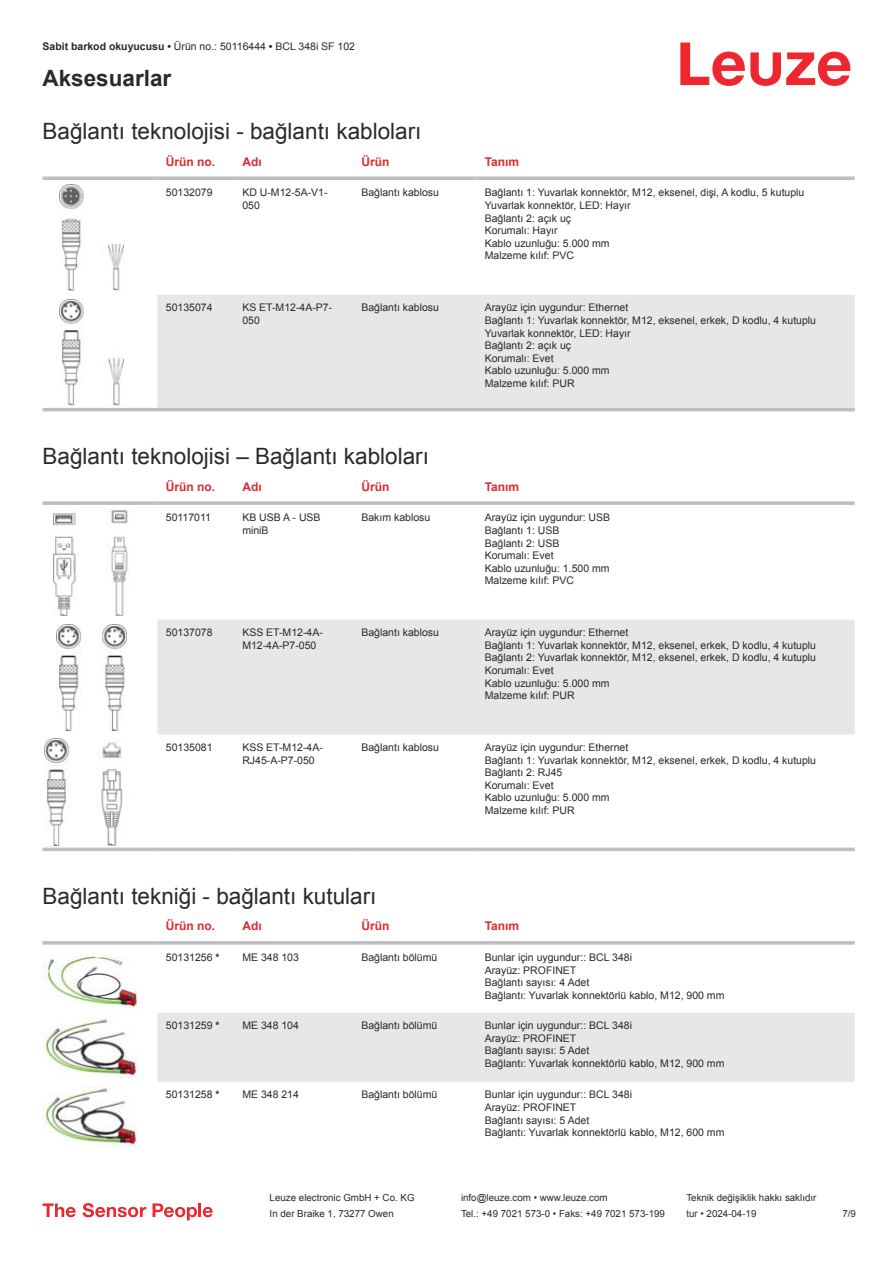
<style>
.page{position:relative;width:893px;height:1263px;background:#fff}
.page>*{position:absolute;margin:0;border:0;box-sizing:border-box;transform-origin:0 0}
.t1{font:22.5px "Arial";color:#2b292a}
.t2{font:700 22.5px "Arial";color:#2b292a}
.t3{font:700 12px "Arial";color:#db2a30}
.t4{font:10.5px/12.6px "Arial";color:#2b292a}
.t5{font:9.75px "Arial";color:#2b292a}
.s1{font-weight:700}
</style>
<div class="page">
<svg style="left:680px;top:43px;width:170px;height:43px"></svg>
<div style="left:157px;top:295px;width:698px;height:113px;background:#e6e7e9"></div>
<svg style="left:43px;top:176px;width:114px;height:4px"></svg>
<svg style="left:157px;top:176px;width:77px;height:4px"></svg>
<svg style="left:234px;top:176px;width:119px;height:4px"></svg>
<svg style="left:353px;top:176px;width:123px;height:4px"></svg>
<svg style="left:476px;top:176px;width:379px;height:4px;fill:#bdbfc1"></svg>
<hr style="left:43px;top:408px;width:114px;height:3px;background:#bdbfc1">
<hr style="left:157px;top:408px;width:77px;height:3px;background:#bdbfc1">
<hr style="left:234px;top:408px;width:119px;height:3px;background:#bdbfc1">
<hr style="left:353px;top:408px;width:123px;height:3px;background:#bdbfc1">
<hr style="left:476px;top:408px;width:379px;height:3px;background:#bdbfc1">
<img style="left:59px;top:184px;width:65px;height:107px">
<img style="left:59px;top:299px;width:65px;height:106px">
<svg style="left:43px;top:615px;width:812px;height:237px"></svg>
<div style="left:157px;top:620px;width:698px;height:114px;background:#e6e7e9"></div>
<svg style="left:43px;top:501px;width:114px;height:4px"></svg>
<svg style="left:157px;top:501px;width:77px;height:4px"></svg>
<svg style="left:234px;top:501px;width:119px;height:4px"></svg>
<svg style="left:353px;top:501px;width:123px;height:4px"></svg>
<svg style="left:476px;top:501px;width:379px;height:4px;fill:#c1c3c5"></svg>
<hr style="left:43px;top:848px;width:114px;height:3px;background:#bdbfc1">
<hr style="left:157px;top:848px;width:77px;height:3px;background:#bdbfc1">
<hr style="left:234px;top:848px;width:119px;height:3px;background:#bdbfc1">
<hr style="left:353px;top:848px;width:123px;height:3px;background:#bdbfc1">
<hr style="left:476px;top:848px;width:379px;height:3px;background:#bdbfc1">
<img style="left:53px;top:510px;width:77px;height:105px">
<img style="left:56px;top:624px;width:70px;height:106px">
<img style="left:45px;top:739px;width:93px;height:106px">
<div style="left:157px;top:1013px;width:698px;height:69px;background:#e6e7e9"></div>
<svg style="left:43px;top:941px;width:114px;height:4px"></svg>
<svg style="left:157px;top:941px;width:77px;height:4px"></svg>
<svg style="left:234px;top:941px;width:119px;height:4px"></svg>
<svg style="left:353px;top:941px;width:123px;height:4px"></svg>
<svg style="left:476px;top:941px;width:379px;height:4px;fill:#c1c3c5"></svg>
<img style="left:43px;top:956px;width:94px;height:52px">
<img style="left:43px;top:1017px;width:94px;height:61px">
<img style="left:43px;top:1086px;width:94px;height:61px">
<svg style="left:43px;top:1203px;width:33px;height:14px"></svg>
<svg style="left:83px;top:1203px;width:63px;height:14px"></svg>
<svg style="left:153px;top:1203px;width:44px;height:17px"></svg>
<hr style="left:198px;top:1203px;width:3px;height:14px;background:#ed272d">
<svg style="left:203px;top:1207px;width:10px;height:10px"></svg>
<p class="t4" style="left:43px;top:41px;width:314px"><span class="s1">Sabit barkod okuyucusu •</span> Ürün no.: 50116444 <span class="s1">•</span> BCL 348i SF 102</p>
<h1 class="t2" style="left:43px;top:70px;width:130px">Aksesuarlar</h1>
<h1 class="t1" style="left:43px;top:116px;width:380px">Bağlantı teknolojisi - bağlantı kabloları</h1>
<p class="t3" style="left:166px;top:153px;width:51px">Ürün no.</p>
<p class="t3" style="left:242px;top:153px;width:21px">Adı</p>
<p class="t3" style="left:361px;top:157px;width:29px">Ürün</p>
<p class="t3" style="left:485px;top:153px;width:36px">Tanım</p>
<p class="t4" style="left:166px;top:186px;width:48px">50132079</p>
<p class="t4" style="left:242px;top:187px;width:87px">KD U-M12-5A-V1-<br>050</p>
<p class="t4" style="left:361px;top:186px;width:79px">Bağlantı kablosu</p>
<p class="t4" style="left:485px;top:186px;width:321px">Bağlantı 1: Yuvarlak konnektör, M12, eksenel, dişi, A kodlu, 5 kutuplu<br>Yuvarlak konnektör, LED: Hayır<br>Bağlantı 2: açık uç<br>Korumalı: Hayır<br>Kablo uzunluğu: 5.000 mm<br>Malzeme kılıf: PVC</p>
<p class="t4" style="left:166px;top:302px;width:48px">50135074</p>
<p class="t4" style="left:242px;top:302px;width:91px">KS ET-M12-4A-P7-<br>050</p>
<p class="t4" style="left:361px;top:301px;width:79px">Bağlantı kablosu</p>
<p class="t4" style="left:485px;top:301px;width:333px">Arayüz için uygundur: Ethernet<br>Bağlantı 1: Yuvarlak konnektör, M12, eksenel, erkek, D kodlu, 4 kutuplu<br>Yuvarlak konnektör, LED: Hayır<br>Bağlantı 2: açık uç<br>Korumalı: Evet<br>Kablo uzunluğu: 5.000 mm<br>Malzeme kılıf: PUR</p>
<h1 class="t1" style="left:43px;top:441px;width:388px">Bağlantı teknolojisi – Bağlantı kabloları</h1>
<p class="t3" style="left:166px;top:478px;width:51px">Ürün no.</p>
<p class="t3" style="left:242px;top:478px;width:21px">Adı</p>
<p class="t3" style="left:361px;top:482px;width:29px">Ürün</p>
<p class="t3" style="left:485px;top:478px;width:36px">Tanım</p>
<p class="t4" style="left:166px;top:512px;width:47px">50117011</p>
<p class="t4" style="left:242px;top:512px;width:80px">KB USB A - USB miniB</p>
<p class="t4" style="left:361px;top:511px;width:70px">Bakım kablosu</p>
<p class="t4" style="left:485px;top:511px;width:127px">Arayüz için uygundur: USB<br>Bağlantı 1: USB<br>Bağlantı 2: USB<br>Korumalı: Evet<br>Kablo uzunluğu: 1.500 mm<br>Malzeme kılıf: PVC</p>
<p class="t4" style="left:166px;top:627px;width:48px">50137078</p>
<p class="t4" style="left:242px;top:627px;width:82px">KSS ET-M12-4A-<br>M12-4A-P7-050</p>
<p class="t4" style="left:361px;top:626px;width:79px">Bağlantı kablosu</p>
<p class="t4" style="left:485px;top:626px;width:333px">Arayüz için uygundur: Ethernet<br>Bağlantı 1: Yuvarlak konnektör, M12, eksenel, erkek, D kodlu, 4 kutuplu Bağlantı 2: Yuvarlak konnektör, M12, eksenel, erkek, D kodlu, 4 kutuplu Korumalı: Evet<br>Kablo uzunluğu: 5.000 mm<br>Malzeme kılıf: PUR</p>
<p class="t4" style="left:166px;top:742px;width:48px">50135081</p>
<p class="t4" style="left:242px;top:742px;width:82px">KSS ET-M12-4A-<br>RJ45-A-P7-050</p>
<p class="t4" style="left:361px;top:741px;width:79px">Bağlantı kablosu</p>
<p class="t4" style="left:485px;top:741px;width:333px">Arayüz için uygundur: Ethernet<br>Bağlantı 1: Yuvarlak konnektör, M12, eksenel, erkek, D kodlu, 4 kutuplu<br>Bağlantı 2: RJ45<br>Korumalı: Evet<br>Kablo uzunluğu: 5.000 mm<br>Malzeme kılıf: PUR</p>
<h1 class="t1" style="left:43px;top:881px;width:335px">Bağlantı tekniği - bağlantı kutuları</h1>
<p class="t3" style="left:166px;top:917px;width:51px">Ürün no.</p>
<p class="t3" style="left:242px;top:917px;width:21px">Adı</p>
<p class="t3" style="left:361px;top:921px;width:29px">Ürün</p>
<p class="t3" style="left:485px;top:917px;width:36px">Tanım</p>
<p class="t4" style="left:166px;top:952px;width:55px">50131256 <span class="s1">*</span></p>
<p class="t4" style="left:242px;top:952px;width:58px">ME 348 103</p>
<p class="t4" style="left:361px;top:951px;width:77px">Bağlantı bölümü</p>
<p class="t4" style="left:485px;top:951px;width:241px">Bunlar için uygundur:: BCL 348i<br>Arayüz: PROFINET<br>Bağlantı sayısı: 4 Adet<br>Bağlantı: Yuvarlak konnektörlü kablo, M12, 900 mm</p>
<p class="t4" style="left:166px;top:1019px;width:55px">50131259 <span class="s1">*</span></p>
<p class="t4" style="left:242px;top:1020px;width:58px">ME 348 104</p>
<p class="t4" style="left:361px;top:1019px;width:77px">Bağlantı bölümü</p>
<p class="t4" style="left:485px;top:1019px;width:241px">Bunlar için uygundur:: BCL 348i<br>Arayüz: PROFINET<br>Bağlantı sayısı: 5 Adet<br>Bağlantı: Yuvarlak konnektörlü kablo, M12, 900 mm</p>
<p class="t4" style="left:166px;top:1089px;width:55px">50131258 <span class="s1">*</span></p>
<p class="t4" style="left:242px;top:1089px;width:58px">ME 348 214</p>
<p class="t4" style="left:361px;top:1088px;width:77px">Bağlantı bölümü</p>
<p class="t4" style="left:485px;top:1088px;width:241px">Bunlar için uygundur:: BCL 348i<br>Arayüz: PROFINET<br>Bağlantı sayısı: 5 Adet<br>Bağlantı: Yuvarlak konnektörlü kablo, M12, 600 mm</p>
<p class="t5" style="left:270px;top:1191px;width:146px">Leuze electronic GmbH + Co. KG</p>
<p class="t5" style="left:461px;top:1191px;width:148px">info@leuze.com • www.leuze.com</p>
<p class="t5" style="left:686px;top:1191px;width:132px">Teknik değişiklik hakkı saklıdır</p>
<p class="t5" style="left:270px;top:1207px;width:126px">In der Braike 1, 73277 Owen</p>
<p class="t5" style="left:461px;top:1207px;width:205px">Tel.: +49 7021 573-0 • Faks: +49 7021 573-199</p>
<p class="t5" style="left:686px;top:1207px;width:72px">tur • 2024-04-19</p>
<p class="t5" style="left:842px;top:1210px;width:15px">7 /9</p>
</div>
